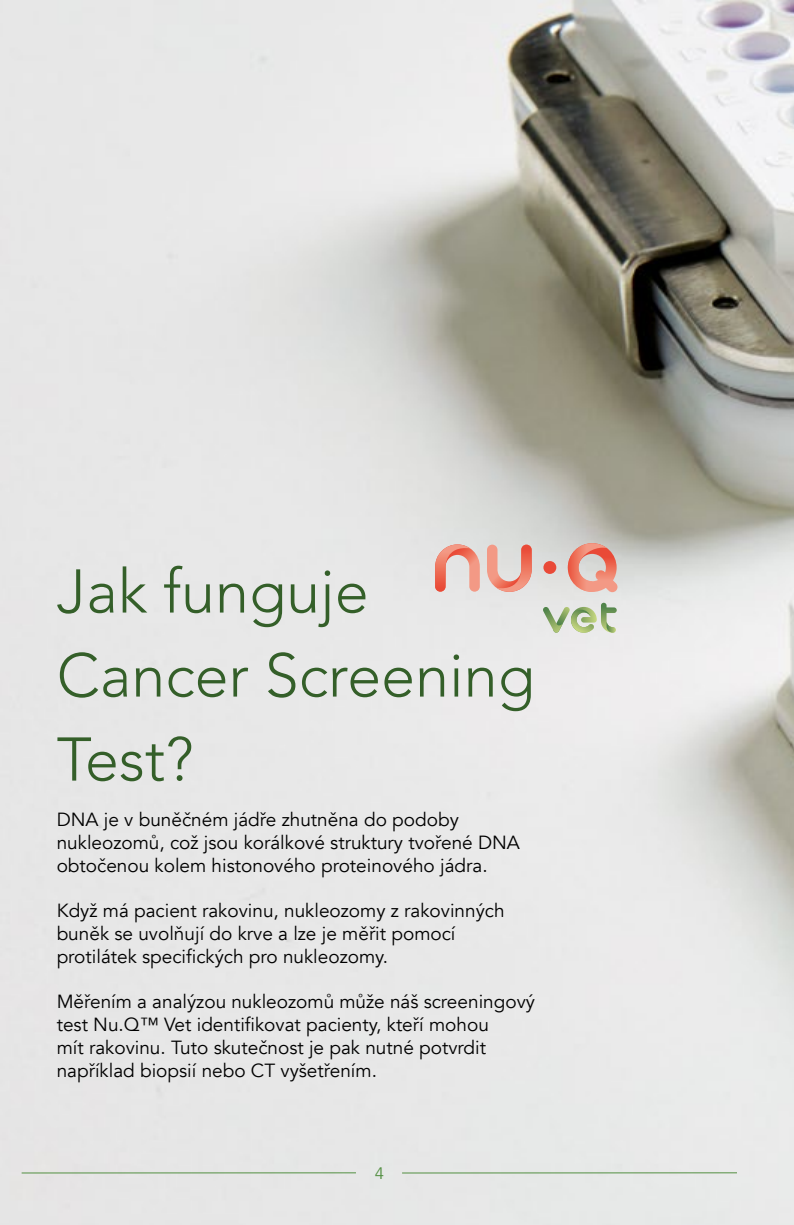
<style>
.page{position:relative;width:794px;height:1225px;background:#fff}
.page>*{position:absolute;margin:0;border:0;box-sizing:border-box;transform-origin:0 0}
.t1{font:300 61px/84px "Avenir";color:#345f29}
.t2{font:19px/22.8px "Avenir";color:#000}
.t3{font:16.6px "Avenir";color:#528f41}
</style>
<div class="page">
<img style="left:0;top:0;width:794px;height:1225px">
<svg style="left:435px;top:544px;width:45px;height:47px;background:#e9afa5"></svg>
<div style="left:543px;top:561px;width:13px;height:13px;background:#e94a38;border-radius:50%"></div>
<svg style="left:568px;top:543px;width:49px;height:49px;background:#e5a092"></svg>
<svg style="left:487px;top:544px;width:45px;height:48px;background:#e7b0a5"></svg>
<svg style="left:543px;top:603px;width:74px;height:30px;background:#c0ceb0"></svg>
<hr style="left:22px;top:1172px;width:334px;height:1px;background:#528f41">
<hr style="left:402px;top:1172px;width:335px;height:1px;background:#528f41">
<h1 class="t1" style="left:57px;top:549px;width:479px">Jak funguje<br>Cancer Screening<br>Test?</h1>
<p class="t2" style="left:57px;top:808px;width:465px">DNA je v buněčném jádře zhutněna do podoby nukleozomů, což jsou korálkové struktury tvořené DNA obtočenou kolem histonového proteinového jádra.</p>
<p class="t2" style="left:57px;top:899px;width:449px">Když má pacient rakovinu, nukleozomy z rakovinných buněk se uvolňují do krve a lze je měřit pomocí protilátek specifických pro nukleozomy.</p>
<p class="t2" style="left:57px;top:991px;width:480px">Měřením a analýzou nukleozomů může náš screeningový test Nu.Q™ Vet identifikovat pacienty, kteří mohou<br>mít rakovinu. Tuto skutečnost je pak nutné potvrdit například biopsií nebo CT vyšetřením.</p>
<p class="t3" style="left:375px;top:1163px;width:11px">4</p>
</div>
